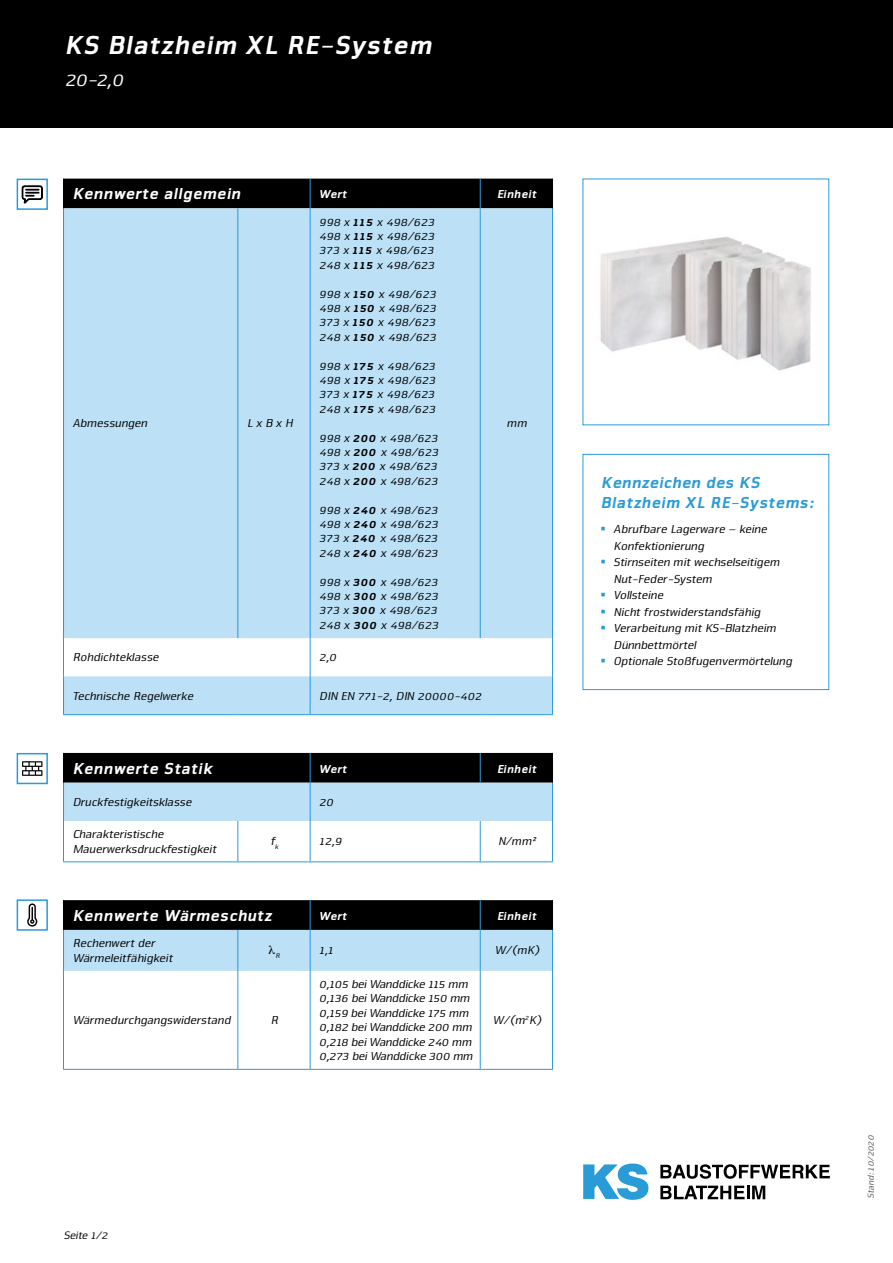
<style>
.page{position:relative;width:893px;height:1263px;background:#fff}
.page>*{position:absolute;margin:0;border:0;box-sizing:border-box;transform-origin:0 0}
.t1{font:italic 900 27px "Nuri 11";color:#fff}
.t2{font:italic 19.5px "Nuri 05";color:#fff}
.t3{font:italic 900 16.5px "Nuri 11";color:#fff}
.t4{font:italic 900 16.5px/19.8px "Nuri 11";color:#299bd7}
.t5{font:italic 12px/14.4px "Nuri 05";color:#000;text-align:justify}
.t6{font:italic 12px/14.4px "Nuri 05";letter-spacing:-.02em;color:#000}
.t7{font:italic 900 12px "Nuri 11";color:#fff}
.t8{font:italic 11.25px "Nuri 05";letter-spacing:-.01em;color:#000}
.t9{font:italic 9px "Nuri 05";color:#565656}
.t10{font:italic 7.05px "Nuri 05";color:#000}
.s1{font-family:"Nuri 11";font-weight:900}
.s2{color:#299bd7}
</style>
<div class="page">
<div style="left:0;top:0;width:893px;height:128px;background:#000"></div>
<img style="left:600px;top:236px;width:211px;height:135px">
<div style="left:64px;top:179px;width:488px;height:29px;background:#000"></div>
<svg style="left:64px;top:208px;width:488px;height:763px;fill:#bce0f5"></svg>
<svg style="left:310px;top:179px;width:1px;height:29px"></svg>
<svg style="left:480px;top:179px;width:1px;height:29px"></svg>
<hr style="left:63px;top:208px;width:1px;height:430px;background:#299bd7">
<hr style="left:237px;top:208px;width:1px;height:430px;background:#299bd7">
<hr style="left:310px;top:208px;width:1px;height:430px;background:#299bd7">
<hr style="left:480px;top:208px;width:1px;height:430px;background:#299bd7">
<hr style="left:552px;top:208px;width:1px;height:430px;background:#299bd7">
<hr style="left:63px;top:638px;width:1px;height:38px;background:#299bd7">
<hr style="left:310px;top:638px;width:1px;height:38px;background:#299bd7">
<hr style="left:552px;top:638px;width:1px;height:38px;background:#299bd7">
<hr style="left:63px;top:676px;width:1px;height:38px;background:#299bd7">
<hr style="left:310px;top:676px;width:1px;height:38px;background:#299bd7">
<hr style="left:552px;top:676px;width:1px;height:38px;background:#299bd7">
<hr style="left:63px;top:714px;width:175px;height:1px;background:#299bd7">
<hr style="left:238px;top:714px;width:72px;height:1px;background:#299bd7">
<hr style="left:310px;top:714px;width:170px;height:1px;background:#299bd7">
<hr style="left:480px;top:714px;width:73px;height:1px;background:#299bd7">
<hr style="left:310px;top:753px;width:1px;height:30px;background:#299bd7">
<hr style="left:480px;top:753px;width:1px;height:30px;background:#299bd7">
<hr style="left:63px;top:783px;width:1px;height:38px;background:#299bd7">
<hr style="left:310px;top:783px;width:1px;height:38px;background:#299bd7">
<hr style="left:552px;top:783px;width:1px;height:38px;background:#299bd7">
<hr style="left:63px;top:821px;width:1px;height:40px;background:#299bd7">
<hr style="left:237px;top:821px;width:1px;height:40px;background:#299bd7">
<hr style="left:310px;top:821px;width:1px;height:40px;background:#299bd7">
<hr style="left:480px;top:821px;width:1px;height:40px;background:#299bd7">
<hr style="left:552px;top:821px;width:1px;height:40px;background:#299bd7">
<hr style="left:63px;top:861px;width:175px;height:1px;background:#299bd7">
<hr style="left:238px;top:861px;width:72px;height:1px;background:#299bd7">
<hr style="left:310px;top:861px;width:170px;height:1px;background:#299bd7">
<hr style="left:480px;top:861px;width:73px;height:1px;background:#299bd7">
<hr style="left:310px;top:900px;width:1px;height:30px;background:#299bd7">
<hr style="left:480px;top:900px;width:1px;height:30px;background:#299bd7">
<hr style="left:63px;top:930px;width:1px;height:41px;background:#299bd7">
<hr style="left:237px;top:930px;width:1px;height:41px;background:#299bd7">
<hr style="left:310px;top:930px;width:1px;height:41px;background:#299bd7">
<hr style="left:480px;top:930px;width:1px;height:41px;background:#299bd7">
<hr style="left:552px;top:930px;width:1px;height:41px;background:#299bd7">
<hr style="left:63px;top:971px;width:1px;height:98px;background:#299bd7">
<hr style="left:237px;top:971px;width:1px;height:98px;background:#299bd7">
<hr style="left:310px;top:971px;width:1px;height:98px;background:#299bd7">
<hr style="left:480px;top:971px;width:1px;height:98px;background:#299bd7">
<hr style="left:552px;top:971px;width:1px;height:98px;background:#299bd7">
<hr style="left:63px;top:1069px;width:175px;height:1px;background:#299bd7">
<hr style="left:238px;top:1069px;width:72px;height:1px;background:#299bd7">
<hr style="left:310px;top:1069px;width:170px;height:1px;background:#299bd7">
<hr style="left:480px;top:1069px;width:73px;height:1px;background:#299bd7">
<svg style="left:63px;top:179px;width:1px;height:29px"></svg>
<svg style="left:552px;top:179px;width:1px;height:29px"></svg>
<hr style="left:63px;top:753px;width:1px;height:30px;background:#000">
<hr style="left:552px;top:753px;width:1px;height:30px;background:#000">
<hr style="left:63px;top:900px;width:1px;height:30px;background:#000">
<hr style="left:552px;top:900px;width:1px;height:30px;background:#000">
<div style="left:17px;top:179px;width:31px;height:31px;border:2px solid #299bd7"></div>
<svg style="left:22px;top:186px;width:21px;height:18px"></svg>
<div style="left:17px;top:753px;width:31px;height:31px;border:2px solid #299bd7"></div>
<svg style="left:22px;top:761px;width:20px;height:15px"></svg>
<div style="left:17px;top:899px;width:31px;height:32px;border:2px solid #299bd7"></div>
<svg style="left:27px;top:903px;width:10px;height:24px"></svg>
<div style="left:583px;top:454px;width:246px;height:236px;background:#fff;border:1px solid #299bd7"></div>
<svg style="left:583px;top:1163px;width:65px;height:37px"></svg>
<svg style="left:660px;top:1164px;width:170px;height:15px"></svg>
<svg style="left:660px;top:1185px;width:105px;height:14px"></svg>
<svg style="left:269px;top:946px;width:6px;height:8px"></svg>
<h1 class="t1" style="left:64px;top:28px;width:369px">KS Blatzheim XL RE-System</h1>
<h2 class="t2" style="left:64px;top:67px;width:61px">20-2,0</h2>
<h3 class="t3" style="left:72px;top:184px;width:170px">Kennwerte allgemein</h3>
<p class="t7" style="left:319px;top:187px;width:30px">Wert</p>
<p class="t7" style="left:496px;top:187px;width:41px">Einheit</p>
<p class="t5" style="left:72px;top:416px;width:76px">Abmessungen</p>
<p class="t5" style="left:246px;top:416px;width:47px">L x B x H</p>
<p class="t5" style="left:319px;top:214px;width:117px">998 x <span class="s1">115</span> x 498/623<br>498 x <span class="s1">115</span> x 498/623<br>373 x <span class="s1">115</span> x 498/623<br>248 x <span class="s1">115</span> x 498/623</p>
<p class="t5" style="left:319px;top:286px;width:119px">998 x <span class="s1">150</span> x 498/623<br>498 x <span class="s1">150</span> x 498/623<br>373 x <span class="s1">150</span> x 498/623<br>248 x <span class="s1">150</span> x 498/623</p>
<p class="t5" style="left:319px;top:358px;width:118px">998 x <span class="s1">175</span> x 498/623<br>498 x <span class="s1">175</span> x 498/623<br>373 x <span class="s1">175</span> x 498/623<br>248 x <span class="s1">175</span> x 498/623</p>
<p class="t5" style="left:319px;top:430px;width:121px">998 x <span class="s1">200</span> x 498/623<br>498 x <span class="s1">200</span> x 498/623<br>373 x <span class="s1">200</span> x 498/623<br>248 x <span class="s1">200</span> x 498/623</p>
<p class="t5" style="left:319px;top:502px;width:121px">998 x <span class="s1">240</span> x 498/623<br>498 x <span class="s1">240</span> x 498/623<br>373 x <span class="s1">240</span> x 498/623<br>248 x <span class="s1">240</span> x 498/623</p>
<p class="t5" style="left:319px;top:574px;width:121px">998 x <span class="s1">300</span> x 498/623<br>498 x <span class="s1">300</span> x 498/623<br>373 x <span class="s1">300</span> x 498/623<br>248 x <span class="s1">300</span> x 498/623</p>
<p class="t5" style="left:72px;top:650px;width:88px">Rohdichteklasse</p>
<p class="t5" style="left:319px;top:650px;width:19px">2,0</p>
<p class="t5" style="left:72px;top:688px;width:122px">Technische Regelwerke</p>
<p class="t5" style="left:319px;top:688px;width:164px">DIN EN 771-2, DIN 20000-402</p>
<p class="t5" style="left:506px;top:416px;width:22px">mm</p>
<h3 class="t3" style="left:72px;top:758px;width:141px">Kennwerte Statik</h3>
<p class="t7" style="left:319px;top:761px;width:30px">Wert</p>
<p class="t7" style="left:496px;top:761px;width:41px">Einheit</p>
<p class="t5" style="left:72px;top:794px;width:121px">Druckfestigkeitsklasse</p>
<p class="t5" style="left:319px;top:794px;width:16px">20</p>
<p class="t5" style="left:72px;top:826px;width:145px">Charakteristische<br>Mauerwerksdruckfestigkeit</p>
<p class="t5" style="left:270px;top:834px;width:10px">f<sub>k</sub></p>
<p class="t5" style="left:319px;top:834px;width:24px">12,9</p>
<p class="t5" style="left:497px;top:834px;width:39px">N/mm²</p>
<h3 class="t3" style="left:72px;top:905px;width:201px">Kennwerte Wärmeschutz</h3>
<p class="t7" style="left:319px;top:908px;width:30px">Wert</p>
<p class="t7" style="left:496px;top:908px;width:41px">Einheit</p>
<p class="t5" style="left:72px;top:935px;width:101px">Rechenwert der<br>Wärmeleitfähigkeit</p>
<p class="t10" style="left:275px;top:952px;width:6px">R</p>
<p class="t5" style="left:319px;top:943px;width:16px">1,1</p>
<p class="t5" style="left:494px;top:943px;width:46px">W/(mK)</p>
<p class="t5" style="left:72px;top:1012px;width:160px">Wärmedurchgangswiderstand</p>
<p class="t5" style="left:270px;top:1012px;width:9px">R</p>
<p class="t6" style="left:319px;top:976px;width:155px">0,105 bei Wanddicke 115 mm<br>0,136 bei Wanddicke 150 mm<br>0,159 bei Wanddicke 175 mm<br>0,182 bei Wanddicke 200 mm<br>0,218 bei Wanddicke 240 mm<br>0,273 bei Wanddicke 300 mm</p>
<p class="t5" style="left:492px;top:1012px;width:50px">W/(m<sup>2</sup>K)</p>
<p class="t8" style="left:63px;top:1228px;width:46px">Seite 1/2</p>
<h3 class="t4" style="left:601px;top:472px;width:214px">Kennzeichen des KS<br>Blatzheim XL RE-Systems:</h3>
<p class="t5" style="left:613px;top:520px;width:155px;line-height:16.5px;text-indent:-12px"><span class="s2">▪</span> Abrufbare Lagerware – keine<br>Konfektionierung</p>
<p class="t5" style="left:613px;top:553px;width:168px;line-height:16.5px;text-indent:-12px"><span class="s2">▪</span> Stirnseiten mit wechselseitigem<br>Nut-Feder-System</p>
<p class="t5" style="left:601px;top:588px;width:63px"><span class="s2">▪</span> Vollsteine</p>
<p class="t5" style="left:601px;top:604px;width:161px"><span class="s2">▪</span> Nicht frostwiderstandsfähig</p>
<p class="t5" style="left:613px;top:619px;width:164px;line-height:16.5px;text-indent:-12px"><span class="s2">▪</span> Verarbeitung mit KS-Blatzheim<br>Dünnbettmörtel</p>
<p class="t5" style="left:601px;top:654px;width:192px"><span class="s2">▪</span> Optionale Stoßfugenvermörtelung</p>
<p class="t9" style="left:865px;top:1199px;width:65px;rotate:-90deg">Stand: 10/2020</p>
</div>
